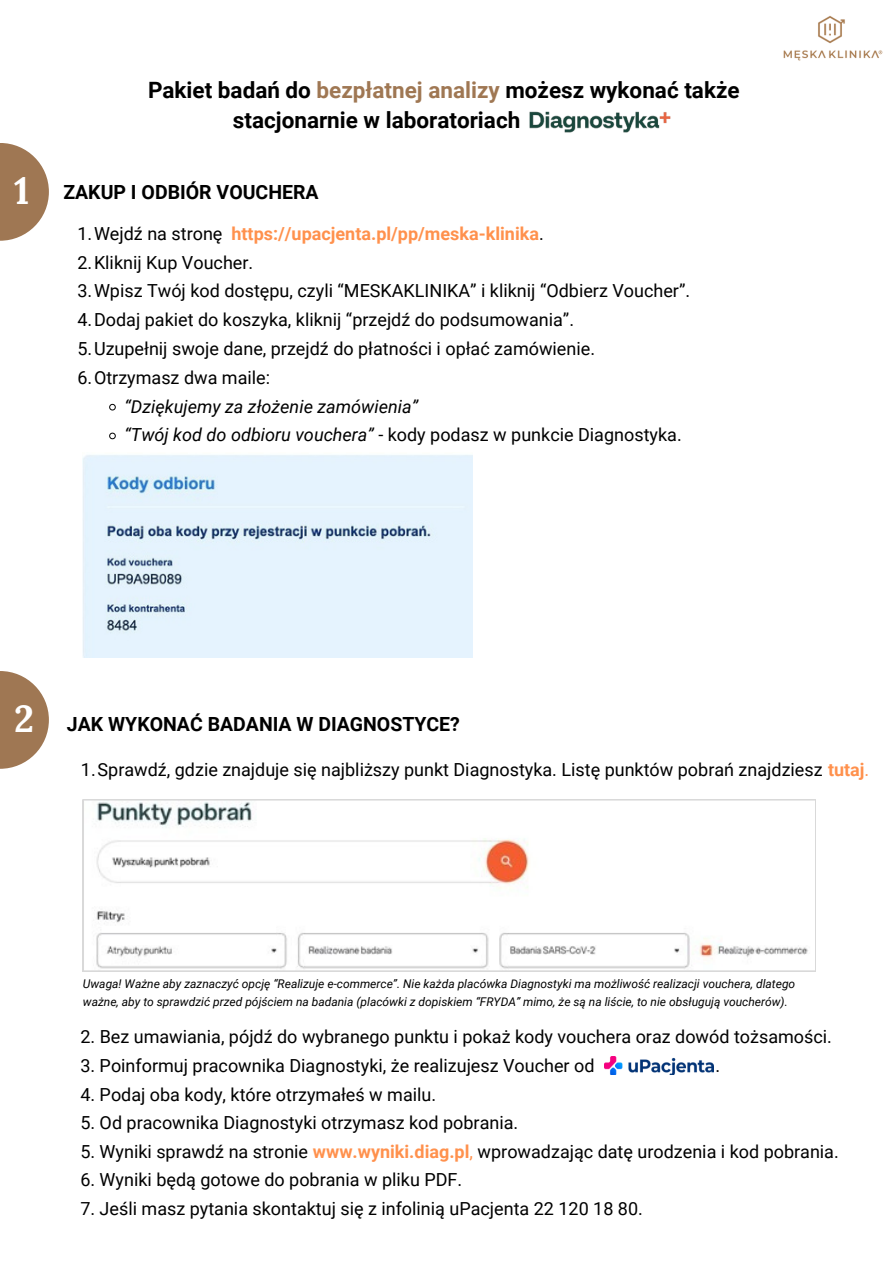
<style>
.page{position:relative;width:894px;height:1264px;background:#fff}
.page>*{position:absolute;margin:0;border:0;box-sizing:border-box;transform-origin:0 0}
.t1{font:700 37.5px "Lora";color:#fff}
.t2{font:700 22.5px/30.3px "Roboto";color:#000}
.t3{font:700 19.5px "Roboto";color:#000}
.t4{font:18px "Roboto";color:#000}
.t5{font:700 18px "Roboto";color:#ff914d}
.t6{font:italic 18px "Roboto";color:#000}
.t7{font:italic 12px/18px "Roboto";color:#000}
.s1{color:#9f7753}
.s2{font-weight:400;color:#000}
.s3{font-style:italic}
.s4{font-weight:700;color:#ff914d}
.s5{color:#ff914d}
</style>
<div class="page">
<img style="left:783px;top:16px;width:100px;height:45px">
<img style="left:529px;top:111px;width:142px;height:22px">
<img style="left:83px;top:455px;width:389px;height:202px">
<svg style="left:83px;top:799px;width:732px;height:172px"></svg>
<svg style="left:109px;top:403px;width:7px;height:8px"></svg>
<svg style="left:109px;top:432px;width:7px;height:7px"></svg>
<img style="left:604px;top:1056px;width:109px;height:18px">
<svg style="left:0;top:671px;width:49px;height:97px;fill:#9f7753"></svg>
<svg style="left:0;top:143px;width:49px;height:98px;fill:#9f7753"></svg>
<p class="t1" style="left:14px;top:166px;width:17px">1</p>
<p class="t2" style="left:233px;top:75px;width:508px;text-indent:-85px">Pakiet badań do <span class="s1">bezpłatnej analizy</span> możesz wykonać także stacjonarnie w laboratoriach</p>
<p class="t3" style="left:63px;top:181px;width:257px">ZAKUP I ODBIÓR VOUCHERA</p>
<p class="t5" style="left:77px;top:223px;width:468px"><span class="s2">1.Wejdź na stronę</span> https://upacjenta.pl/pp/meska-klinika<span class="s2">.</span></p>
<p class="t4" style="left:77px;top:252px;width:177px">2.Kliknij Kup Voucher.</p>
<p class="t4" style="left:77px;top:281px;width:614px">3.Wpisz Twój kod dostępu, czyli “MESKAKLINIKA” i kliknij “Odbierz Voucher”.</p>
<p class="t4" style="left:77px;top:309px;width:498px">4.Dodaj pakiet do koszyka, kliknij “przejdź do podsumowania”.</p>
<p class="t4" style="left:77px;top:338px;width:519px">5.Uzupełnij swoje dane, przejdź do płatności i opłać zamówienie.</p>
<p class="t4" style="left:77px;top:367px;width:194px">6.Otrzymasz dwa maile:</p>
<h2 class="t6" style="left:125px;top:396px;width:295px">“Dziękujemy za złożenie zamówienia”</h2>
<p class="t4" style="left:125px;top:424px;width:558px"><span class="s3">“Twój kod do odbioru vouchera”</span> - kody podasz w punkcie Diagnostyka.</p>
<p class="t1" style="left:14px;top:694px;width:21px">2</p>
<p class="t3" style="left:67px;top:713px;width:394px">JAK WYKONAĆ BADANIA W DIAGNOSTYCE?</p>
<h2 class="t4" style="left:81px;top:759px;width:789px">1.Sprawdź, gdzie znajduje się najbliższy punkt Diagnostyka. Listę punktów pobrań znajdziesz <span class="s4">tutaj</span><span class="s5">.</span></h2>
<p class="t7" style="left:83px;top:974px;width:713px">Uwaga! Ważne aby zaznaczyć opcję “Realizuje e-commerce”. Nie każda placówka Diagnostyki ma możliwość realizacji vouchera, dlatego ważne, aby to sprawdzić przed pójściem na badania (placówki z dopiskiem “FRYDA” mimo, że są na liście, to nie obsługują voucherów).</p>
<p class="t4" style="left:80px;top:1026px;width:752px">2. Bez umawiania, pójdź do wybranego punktu i pokaż kody vouchera oraz dowód tożsamości.</p>
<p class="t4" style="left:80px;top:1055px;width:515px">3. Poinformuj pracownika Diagnostyki, że realizujesz Voucher od</p>
<p class="t4" style="left:715px;top:1055px;width:6px">.</p>
<p class="t4" style="left:80px;top:1083px;width:357px">4. Podaj oba kody, które otrzymałeś w mailu.</p>
<p class="t4" style="left:80px;top:1112px;width:439px">5. Od pracownika Diagnostyki otrzymasz kod pobrania.</p>
<p class="t4" style="left:80px;top:1140px;width:759px">5. Wyniki sprawdź na stronie <span class="s4">www.wyniki.diag.pl</span><span class="s5">,</span> wprowadzając datę urodzenia i kod pobrania.</p>
<p class="t4" style="left:80px;top:1169px;width:383px">6. Wyniki będą gotowe do pobrania w pliku PDF.</p>
<p class="t4" style="left:80px;top:1197px;width:564px">7. Jeśli masz pytania skontaktuj się z infolinią uPacjenta 22 120 18 80.</p>
</div>
